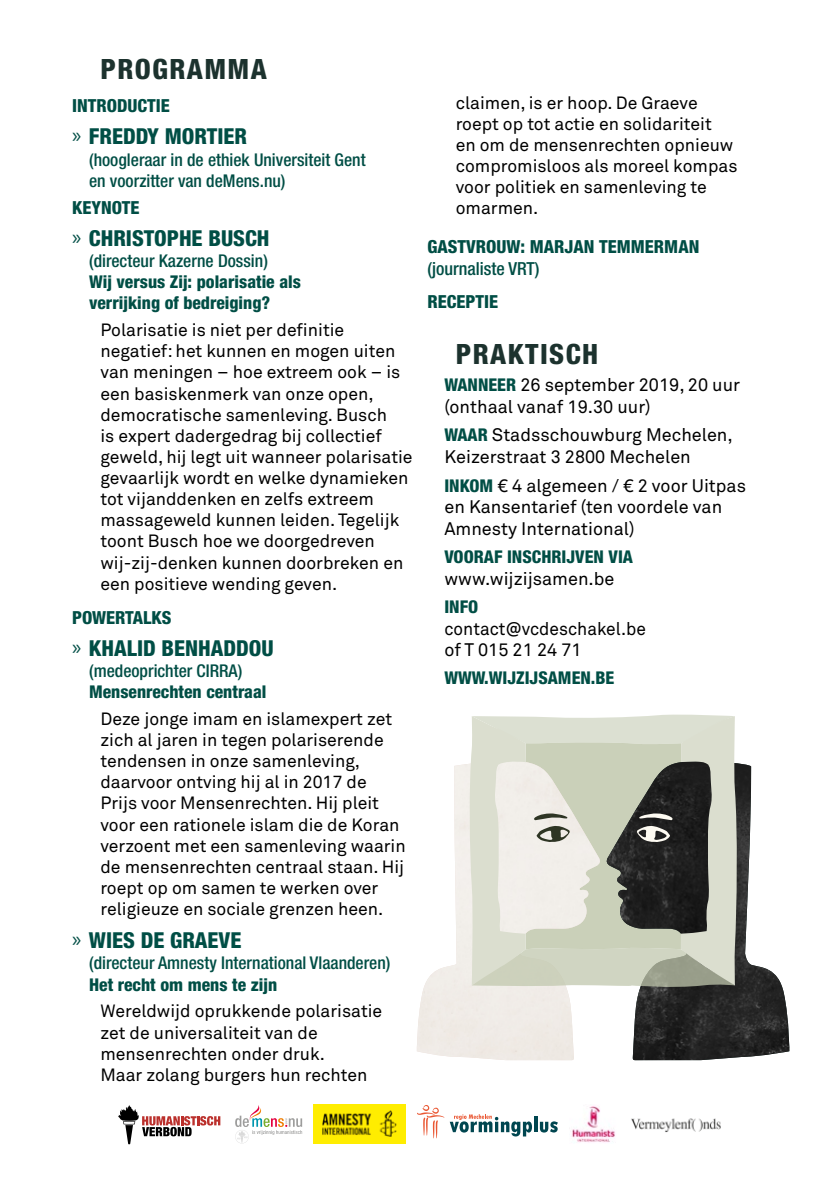
<style>
.page{position:relative;width:840px;height:1191px;background:#fff}
.page>*{position:absolute;margin:0;border:0;box-sizing:border-box;transform-origin:0 0}
.t1{font:800 condensed 28px "Helvetica Neue";letter-spacing:.05em;color:#1c322e}
.t2{font:800 condensed 22px "Helvetica Neue";color:#004e45}
.t3{font:18px/21.6px "Akkurat";color:#000}
.t4{font:800 condensed 18px "Helvetica Neue";color:#004e45}
.t5{font:18px/21.6px "Akkurat";color:#000;scale:.96 1}
.t6{font:500 condensed 18px "Helvetica Neue";color:#004e45}
.t7{font:17.6px/21.2px "Akkurat";color:#000}
.t8{font:500 condensed 17.6px/21.2px "Helvetica Neue";color:#004e45}
.t9{font:800 condensed 17.6px/21.2px "Helvetica Neue";color:#004e45}
.s1{font-family:"Myriad Pro";font-weight:400;font-stretch:normal}
.s2{font-family:"Helvetica Neue";font-weight:800;font-stretch:condensed;font-size:17.6px;color:#004e45}
</style>
<div class="page">
<img style="left:632px;top:763px;width:156px;height:297px">
<svg style="left:468px;top:714px;width:269px;height:275px;background:#b6b9ad"></svg>
<img style="left:314px;top:1105px;width:91px;height:38px">
<img style="left:570px;top:1105px;width:45px;height:38px">
<img style="left:631px;top:1118px;width:90px;height:15px">
<svg style="left:235px;top:1105px;width:67px;height:38px"></svg>
<svg style="left:118px;top:1105px;width:102px;height:39px"></svg>
<svg style="left:534px;top:1116px;width:3px;height:16px"></svg>
<svg style="left:539px;top:1121px;width:18px;height:11px"></svg>
<svg style="left:417px;top:1105px;width:114px;height:33px"></svg>
<h1 class="t1" style="left:100px;top:52px;width:168px">PROGRAMMA</h1>
<p class="t4" style="left:72px;top:95px;width:99px">INTRODUCTIE</p>
<p class="t2" style="left:72px;top:123px;width:176px"><span class="s1">»</span> FREDDY MORTIER</p>
<p class="t8" style="left:89px;top:148px;width:278px">(hoogleraar in de ethiek Universiteit Gent en voorzitter van deMens.nu)</p>
<p class="t4" style="left:72px;top:196px;width:69px">KEYNOTE</p>
<p class="t2" style="left:72px;top:224px;width:199px"><span class="s1">»</span> CHRISTOPHE BUSCH</p>
<p class="t8" style="left:89px;top:250px;width:180px">(directeur Kazerne Dossin)</p>
<p class="t9" style="left:89px;top:271px;width:213px">Wij versus Zij: polarisatie als verrijking of bedreiging?</p>
<p class="t7" style="left:100px;top:319px;width:313px">Polarisatie is niet per definitie negatief: het kunnen en mogen uiten van meningen – hoe extreem ook – is een basiskenmerk van onze open, democratische samenleving. Busch<br>is expert dadergedrag bij collectief geweld, hij legt uit wanneer polarisatie gevaarlijk wordt en welke dynamieken tot vijanddenken en zelfs extreem massageweld kunnen leiden. Tegelijk toont Busch hoe we doorgedreven wij-zij-denken kunnen doorbreken en een positieve wending geven.</p>
<p class="t4" style="left:72px;top:606px;width:101px">POWERTALKS</p>
<p class="t2" style="left:72px;top:634px;width:203px"><span class="s1">»</span> KHALID BENHADDOU</p>
<p class="t8" style="left:89px;top:660px;width:155px">(medeoprichter CIRRA)</p>
<p class="t9" style="left:89px;top:681px;width:179px">Mensenrechten centraal</p>
<p class="t7" style="left:100px;top:708px;width:306px">Deze jonge imam en islamexpert zet zich al jaren in tegen polariserende tendensen in onze samenleving, daarvoor ontving hij al in 2017 de Prijs voor Mensenrechten. Hij pleit voor een rationele islam die de Koran verzoent met een samenleving waarin de mensenrechten centraal staan. Hij roept op om samen te werken over religieuze en sociale grenzen heen.</p>
<p class="t2" style="left:72px;top:927px;width:171px"><span class="s1">»</span> WIES DE GRAEVE</p>
<p class="t8" style="left:89px;top:952px;width:302px">(directeur Amnesty International Vlaanderen)</p>
<p class="t9" style="left:89px;top:973px;width:189px">Het recht om mens te zijn</p>
<p class="t7" style="left:100px;top:1000px;width:283px">Wereldwijd oprukkende polarisatie zet de universaliteit van de mensenrechten onder druk.<br>Maar zolang burgers hun rechten</p>
<p class="t7" style="left:455px;top:92px;width:283px">claimen, is er hoop. De Graeve roept op tot actie en solidariteit<br>en om de mensenrechten opnieuw compromisloos als moreel kompas voor politiek en samenleving te omarmen.</p>
<p class="t4" style="left:427px;top:236px;width:273px">GASTVROUW: MARJAN TEMMERMAN</p>
<p class="t6" style="left:427px;top:258px;width:114px">(journaliste VRT)</p>
<p class="t4" style="left:427px;top:290px;width:72px">RECEPTIE</p>
<h1 class="t1" style="left:455px;top:337px;width:144px">PRAKTISCH</h1>
<p class="t3" style="left:444px;top:374px;width:297px"><span class="s2">WANNEER</span> 26 september 2019, 20 uur (onthaal vanaf 19.30 uur)</p>
<p class="t3" style="left:444px;top:424px;width:290px"><span class="s2">WAAR</span> Stadsschouwburg Mechelen,<br>Keizerstraat 3 2800 Mechelen</p>
<p class="t3" style="left:444px;top:474px;width:303px"><span class="s2">INKOM</span> € 4 algemeen / € 2 voor Uitpas en Kansentarief (ten voordele van<br>Amnesty International)</p>
<p class="t9" style="left:444px;top:546px;width:190px">VOORAF INSCHRIJVEN VIA</p>
<p class="t3" style="left:444px;top:567px;width:171px">www.wijzijsamen.be</p>
<p class="t9" style="left:444px;top:596px;width:35px">INFO</p>
<p class="t5" style="left:444px;top:617px;width:211px">contact@vcdeschakel.be of T 015 21 24 71</p>
<p class="t9" style="left:444px;top:667px;width:171px">WWW.WIJZIJSAMEN.BE</p>
</div>
